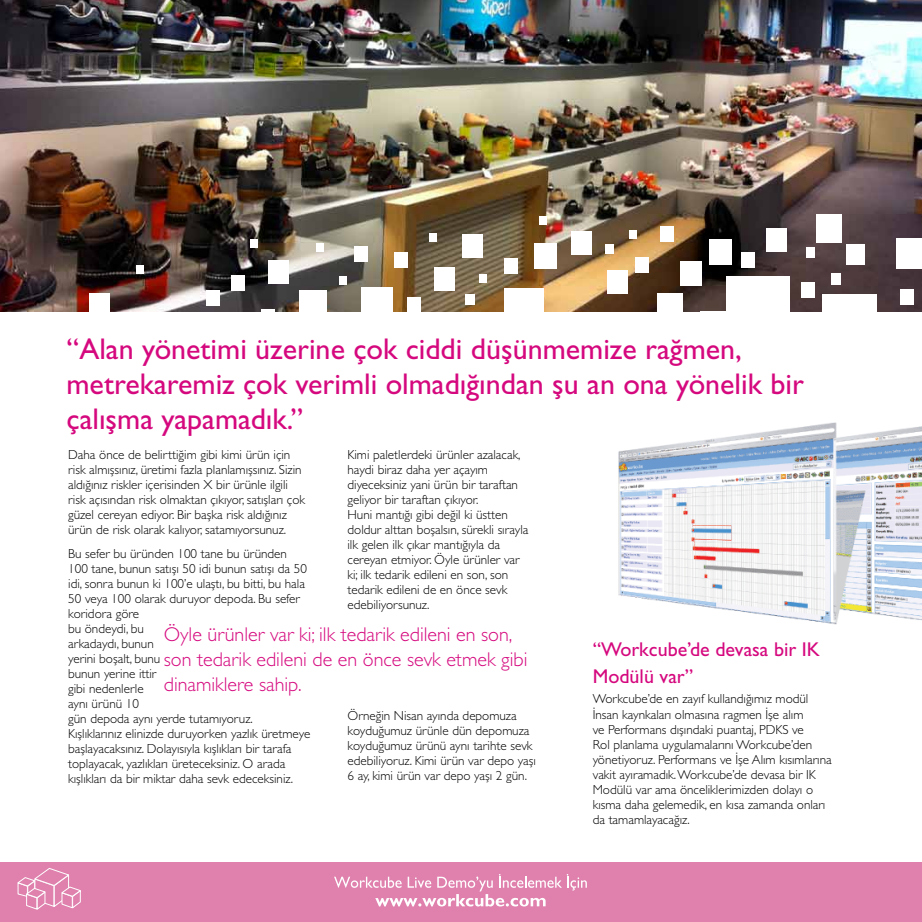
<style>
.page{position:relative;width:922px;height:922px;background:#fff}
.page>*{position:absolute;margin:0;border:0;box-sizing:border-box;transform-origin:0 0}
.t1{font:30px/35px "Gill Sans Std";color:#d5087e}
.t2{font:300 20px/25px "Gill Sans Std";color:#d5087e}
.t3{font:20px/27.5px "Gill Sans Std";color:#d5087e}
.t4{font:300 13.12px/15px "Gill Sans Std";color:#000}
</style>
<div class="page">
<div style="left:0;top:862px;width:921px;height:59px;background:#df80ad"></div>
<svg style="left:17px;top:868px;width:64px;height:42px"></svg>
<svg style="left:334px;top:874px;width:252px;height:32px"></svg>
<img style="left:0;top:0;width:921px;height:312px">
<div style="left:741px;top:253px;width:13px;height:15px;background:#fff"></div>
<div style="left:353px;top:246px;width:14px;height:15px;background:#fff"></div>
<div style="left:801px;top:282px;width:13px;height:15px;background:#fff"></div>
<div style="left:534px;top:243px;width:22px;height:26px;background:#fff"></div>
<div style="left:726px;top:276px;width:63px;height:72px;background:#fff"></div>
<div style="left:895px;top:238px;width:26px;height:31px;background:#fff"></div>
<div style="left:708px;top:238px;width:23px;height:26px;background:#fff"></div>
<div style="left:846px;top:244px;width:18px;height:21px;background:#fff"></div>
<div style="left:679px;top:261px;width:22px;height:25px;background:#fff"></div>
<div style="left:503px;top:288px;width:40px;height:44px;background:#fff"></div>
<div style="left:815px;top:214px;width:26px;height:29px;background:#fff"></div>
<div style="left:361px;top:288px;width:31px;height:35px;background:#fff"></div>
<div style="left:821px;top:294px;width:55px;height:63px;background:#fff"></div>
<div style="left:89px;top:294px;width:21px;height:23px;background:#fff"></div>
<div style="left:268px;top:260px;width:20px;height:23px;background:#fff"></div>
<div style="left:462px;top:234px;width:20px;height:23px;background:#fff"></div>
<div style="left:607px;top:270px;width:21px;height:24px;background:#fff"></div>
<div style="left:766px;top:228px;width:20px;height:24px;background:#fff"></div>
<div style="left:434px;top:267px;width:20px;height:23px;background:#fff"></div>
<div style="left:299px;top:290px;width:27px;height:31px;background:#fff"></div>
<div style="left:571px;top:231px;width:21px;height:23px;background:#fff"></div>
<div style="left:407px;top:297px;width:14px;height:15px;background:#fff"></div>
<div style="left:604px;top:243px;width:9px;height:10px;background:#fff"></div>
<div style="left:465px;top:294px;width:9px;height:11px;background:#fff"></div>
<div style="left:629px;top:230px;width:7px;height:8px;background:#fff"></div>
<div style="left:538px;top:216px;width:8px;height:9px;background:#fff"></div>
<div style="left:429px;top:233px;width:7px;height:9px;background:#fff"></div>
<div style="left:316px;top:243px;width:8px;height:9px;background:#fff"></div>
<div style="left:250px;top:239px;width:7px;height:8px;background:#fff"></div>
<div style="left:479px;top:274px;width:7px;height:8px;background:#fff"></div>
<div style="left:339px;top:276px;width:8px;height:9px;background:#fff"></div>
<div style="left:136px;top:265px;width:8px;height:9px;background:#fff"></div>
<div style="left:830px;top:273px;width:10px;height:11px;background:#fff"></div>
<div style="left:635px;top:257px;width:13px;height:15px;background:#fff"></div>
<div style="left:231px;top:275px;width:14px;height:15px;background:#fff"></div>
<div style="left:394px;top:253px;width:13px;height:15px;background:#fff"></div>
<div style="left:503px;top:258px;width:14px;height:15px;background:#fff"></div>
<div style="left:657px;top:293px;width:25px;height:29px;background:#fff"></div>
<div style="left:899px;top:289px;width:14px;height:15px;background:#fff"></div>
<div style="left:261px;top:309px;width:13px;height:15px;background:#fff"></div>
<div style="left:659px;top:227px;width:14px;height:15px;background:#fff"></div>
<div style="left:805px;top:248px;width:9px;height:10px;background:#fff"></div>
<img style="left:618px;top:422px;width:303px;height:202px">
<div style="left:206px;top:290px;width:14px;height:15px;background:#fff"></div>
<h1 class="t1" style="left:66px;top:331px;width:738px">“Alan yönetimi üzerine çok ciddi düşünmemize rağmen, metrekaremiz çok verimli olmadığından şu an ona yönelik bir çalışma yapamadık.”</h1>
<p class="t4" style="left:68px;top:447px;width:238px">Daha önce de belirttiğim gibi kimi ürün için risk almışsınız, üretimi fazla planlamışsınız. Sizin aldığınız riskler içerisinden X bir ürünle ilgili risk açısından risk olmaktan çıkıyor, satışları çok güzel cereyan ediyor. Bir başka risk aldığınız ürün de risk olarak kalıyor, satamıyorsunuz.</p>
<p class="t4" style="left:68px;top:545px;width:244px">Bu sefer bu üründen 100 tane bu üründen<br>100 tane, bunun satışı 50 idi bunun satışı da 50 idi, sonra bunun ki 100’e ulaştı, bu bitti, bu hala 50 veya 100 olarak duruyor depoda. Bu sefer koridora göre<br>bu öndeydi, bu<br>arkadaydı, bunun<br>yerini boşalt, bunu<br>bunun yerine ittir<br>gibi nedenlerle<br>aynı ürünü 10<br>gün depoda aynı yerde tutamıyoruz.<br>Kışlıklarınız elinizde duruyorken yazlık üretmeye başlayacaksınız. Dolayısıyla kışlıkları bir tarafa toplayacak, yazlıkları üreteceksiniz. O arada kışlıkları da bir miktar daha sevk edeceksiniz.</p>
<p class="t4" style="left:347px;top:447px;width:182px">Kimi paletlerdeki ürünler azalacak, haydi biraz daha yer açayım diyeceksiniz yani ürün bir taraftan geliyor bir taraftan çıkıyor.<br>Huni mantığı gibi değil ki üstten doldur alttan boşalsın, sürekli sırayla ilk gelen ilk çıkar mantığıyla da cereyan etmiyor. Öyle ürünler var ki; ilk tedarik edileni en son, son tedarik edileni de en önce sevk edebiliyorsunuz.</p>
<h2 class="t2" style="left:164px;top:621px;width:365px">Öyle ürünler var ki; ilk tedarik edileni en son, son tedarik edileni de en önce sevk etmek gibi dinamiklere sahip.</h2>
<p class="t4" style="left:347px;top:708px;width:190px">Örneğin Nisan ayında depomuza koyduğumuz ürünle dün depomuza koyduğumuz ürünü aynı tarihte sevk edebiliyoruz. Kimi ürün var depo yaşı 6 ay, kimi ürün var depo yaşı 2 gün.</p>
<h2 class="t3" style="left:592px;top:635px;width:229px">“Workcube’de devasa bir IK<br>Modülü var”</h2>
<p class="t4" style="left:592px;top:691px;width:240px">Workcube’de en zayıf kullandığımız modül İnsan kaynkaları olmasına ragmen İşe alım<br>ve Performans dışındaki puantaj, PDKS ve<br>Rol planlama uygulamalarını Workcube’den yönetiyoruz. Performans ve İşe Alım kısımlarına vakit ayıramadık. Workcube’de devasa bir IK Modülü var ama önceliklerimizden dolayı o kısma daha gelemedik, en kısa zamanda onları da tamamlayacağız.</p>
</div>
